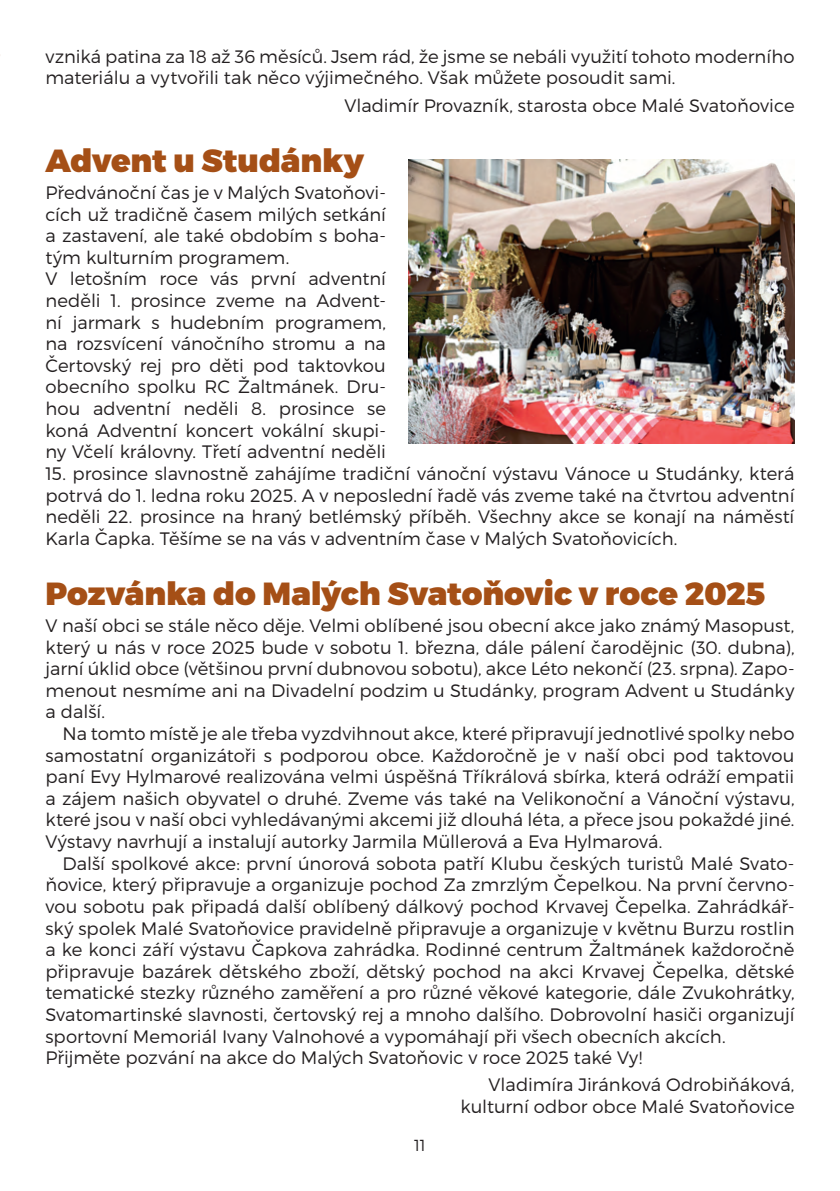
<style>
.page{position:relative;width:840px;height:1191px;background:#fff}
.page>*{position:absolute;margin:0;border:0;box-sizing:border-box;transform-origin:0 0}
.t1{font:900 32px "Montserrat";letter-spacing:-.005em;color:#a54f16}
.t2{font:300 18px/21.6px "Montserrat";color:#231f20}
.t3{font:300 16px "Montserrat";color:#231f20}
</style>
<div class="page">
<img style="left:408px;top:160px;width:386px;height:283px">
<p class="t2" style="left:45px;top:47px;width:750px">vzniká patina za 18 až 36 měsíců. Jsem rád, že jsme se nebáli využití tohoto moderního materiálu a vytvořili tak něco výjimečného. Však můžete posoudit sami.</p>
<p class="t2" style="left:344px;top:96px;width:451px">Vladimír Provazník, starosta obce Malé Svatoňovice</p>
<h1 class="t1" style="left:45px;top:148px;width:320px">Advent u Studánky</h1>
<p class="t2" style="left:45px;top:183px;width:342px">Předvánoční čas je v Malých Svatoňovi&shy;cích už tradičně časem milých setkání a zastavení, ale také obdobím s boha&shy;tým kulturním programem.<br>V letošním roce vás první adventní neděli 1. prosince zveme na Advent&shy;ní jarmark s hudebním programem, na rozsvícení vánočního stromu a na Čertovský rej pro děti pod taktovkou obecního spolku RC Žaltmánek. Dru&shy;hou adventní neděli 8. prosince se koná Adventní koncert vokální skupi&shy;ny Včelí královny. Třetí adventní neděli</p>
<p class="t2" style="left:45px;top:464px;width:750px;text-align:justify">15. prosince slavnostně zahájíme tradiční vánoční výstavu Vánoce u Studánky, která potrvá do 1. ledna roku 2025. A v neposlední řadě vás zveme také na čtvrtou adventní neděli 22. prosince na hraný betlémský příběh. Všechny akce se konají na náměstí Karla Čapka. Těšíme se na vás v adventním čase v Malých Svatoňovicích.</p>
<h1 class="t1" style="left:45px;top:581px;width:721px">Pozvánka do Malých Svatoňovic v roce 2025</h1>
<p class="t2" style="left:45px;top:616px;width:750px;text-align:justify">V naší obci se stále něco děje. Velmi oblíbené jsou obecní akce jako známý Masopust, který u nás v roce 2025 bude v sobotu 1. března, dále pálení čarodějnic (30. dubna), jarní úklid obce (většinou první dubnovou sobotu), akce Léto nekončí (23. srpna). Zapo&shy;menout nesmíme ani na Divadelní podzim u Studánky, program Advent u Studánky a další.</p>
<p class="t2" style="left:45px;top:724px;width:750px;text-align:justify;text-indent:17px">Na tomto místě je ale třeba vyzdvihnout akce, které připravují jednotlivé spolky nebo samostatní organizátoři s podporou obce. Každoročně je v naší obci pod taktovou paní Evy Hylmarové realizována velmi úspěšná Tříkrálová sbírka, která odráží empatii a zájem našich obyvatel o druhé. Zveme vás také na Velikonoční a Vánoční výstavu, které jsou v naší obci vyhledávanými akcemi již dlouhá léta, a přece jsou pokaždé jiné.<br>Výstavy navrhují a instalují autorky Jarmila Müllerová a Eva Hylmarová.</p>
<p class="t2" style="left:45px;top:853px;width:750px;text-indent:17px">Další spolkové akce: první únorová sobota patří Klubu českých turistů Malé Svato&shy;ňovice, který připravuje a organizuje pochod Za zmrzlým Čepelkou. Na první červno&shy;vou sobotu pak připadá další oblíbený dálkový pochod Krvavej Čepelka. Zahrádkář&shy;ský spolek Malé Svatoňovice pravidelně připravuje a organizuje v květnu Burzu rostlin a ke konci září výstavu Čapkova zahrádka. Rodinné centrum Žaltmánek každoročně připravuje bazárek dětského zboží, dětský pochod na akci Krvavej Čepelka, dětské tematické stezky různého zaměření a pro různé věkové kategorie, dále Zvukohrátky, Svatomartinské slavnosti, čertovský rej a mnoho dalšího. Dobrovolní hasiči organizují sportovní Memoriál Ivany Valnohové a vypomáhají při všech obecních akcích.<br>Přijměte pozvání na akce do Malých Svatoňovic v roce 2025 také Vy!</p>
<p class="t2" style="left:460px;top:1075px;width:335px;text-align:right">Vladimíra Jiránková Odrobiňáková, kulturní odbor obce Malé Svatoňovice</p>
<p class="t3" style="left:414px;top:1138px;width:13px">11</p>
</div>
